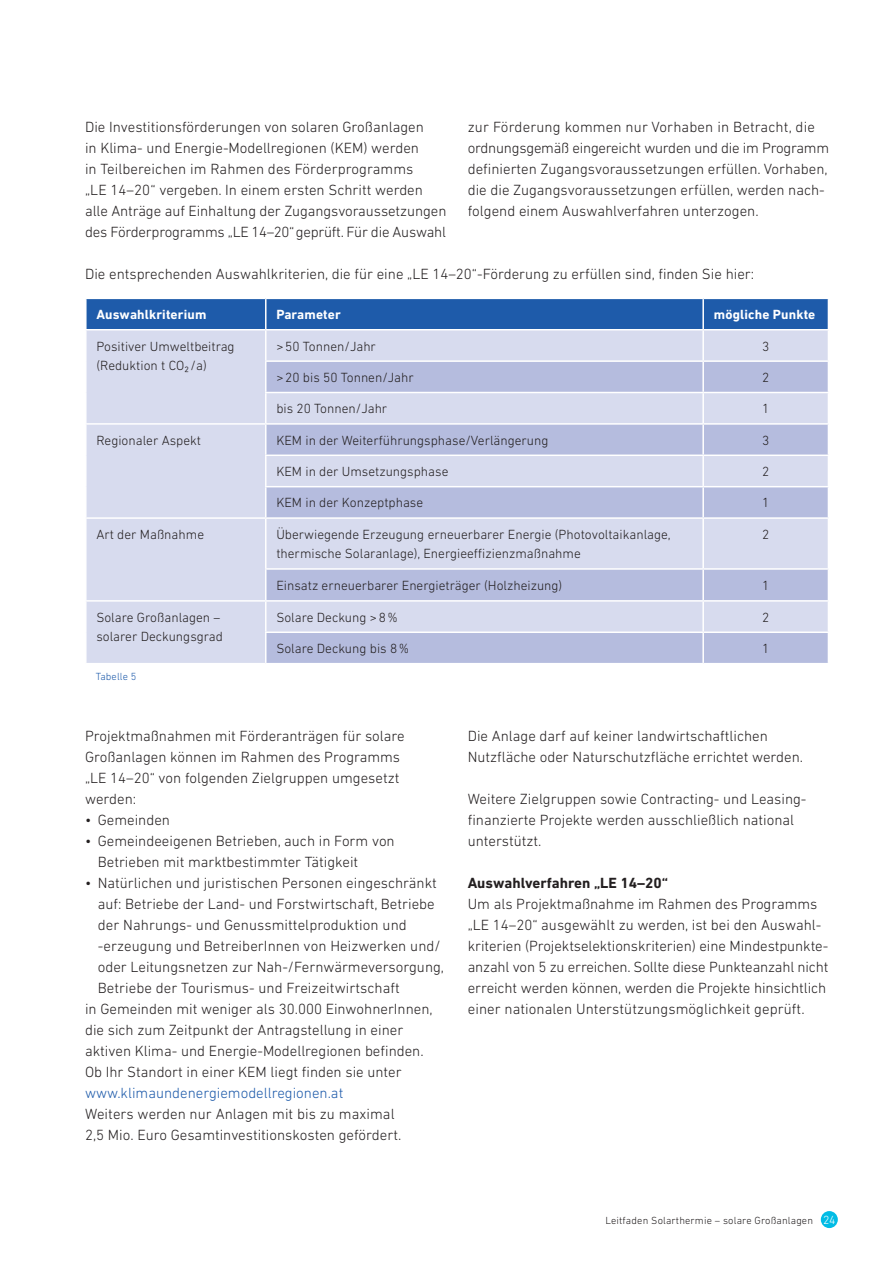
<style>
.page{position:relative;width:893px;height:1263px;background:#fff}
.page>*{position:absolute;margin:0;border:0;box-sizing:border-box;transform-origin:0 0}
.t1{font:300 15px/21px "DIN Next LT Pro";color:#231f20}
.t2{font:300 15px "DIN Next LT Pro";color:#1e5baa}
.t3{font:700 15px "DIN Next LT Pro";color:#231f20}
.t4{font:300 13.5px/19.5px "DIN Next LT Pro";color:#231f20}
.t5{font:700 13.5px "DIN Next LT Pro";letter-spacing:.01em;color:#fff}
.t6{font:300 10.5px "DIN Next LT Pro";letter-spacing:.015em;color:#231f20}
.t7{font:300 10.5px "DIN Next LT Pro";letter-spacing:.01em;color:#1e5baa}
.s1{font-size:12px;color:#fff}
</style>
<div class="page">
<div style="left:821px;top:1211px;width:17px;height:17px;background:#02bce5;border-radius:50%"></div>
<div style="left:87px;top:299px;width:741px;height:30px;background:#1e5baa"></div>
<div style="left:87px;top:330px;width:741px;height:333px;background:#d7dbee"></div>
<svg style="left:266px;top:362px;width:562px;height:301px;fill:#d7dbee"></svg>
<hr style="left:265px;top:299px;width:1px;height:30px;background:#fff">
<hr style="left:702px;top:299px;width:2px;height:30px;background:#fff">
<hr style="left:265px;top:330px;width:1px;height:30px;background:#fff">
<hr style="left:702px;top:330px;width:2px;height:30px;background:#fff">
<hr style="left:265px;top:360px;width:438px;height:2px;background:#fff">
<hr style="left:265px;top:362px;width:1px;height:30px;background:#fff">
<hr style="left:703px;top:360px;width:126px;height:2px;background:#fff">
<hr style="left:702px;top:362px;width:2px;height:30px;background:#fff">
<hr style="left:265px;top:392px;width:438px;height:1px;background:#fff">
<hr style="left:265px;top:393px;width:1px;height:30px;background:#fff">
<hr style="left:703px;top:392px;width:126px;height:1px;background:#fff">
<hr style="left:702px;top:393px;width:2px;height:30px;background:#fff">
<hr style="left:265px;top:454px;width:438px;height:2px;background:#fff">
<hr style="left:703px;top:454px;width:126px;height:2px;background:#fff">
<hr style="left:265px;top:486px;width:438px;height:1px;background:#fff">
<hr style="left:703px;top:486px;width:126px;height:1px;background:#fff">
<hr style="left:85px;top:517px;width:181px;height:2px;background:#fff">
<hr style="left:266px;top:517px;width:437px;height:2px;background:#fff">
<hr style="left:703px;top:517px;width:126px;height:2px;background:#fff">
<hr style="left:265px;top:568px;width:438px;height:2px;background:#fff">
<hr style="left:703px;top:568px;width:126px;height:2px;background:#fff">
<hr style="left:85px;top:600px;width:181px;height:2px;background:#fff">
<hr style="left:266px;top:600px;width:437px;height:2px;background:#fff">
<hr style="left:703px;top:600px;width:126px;height:2px;background:#fff">
<hr style="left:265px;top:631px;width:438px;height:2px;background:#fff">
<hr style="left:703px;top:631px;width:126px;height:2px;background:#fff">
<hr style="left:85px;top:423px;width:181px;height:2px;background:#fff">
<hr style="left:266px;top:423px;width:437px;height:2px;background:#fff">
<hr style="left:703px;top:423px;width:126px;height:2px;background:#fff">
<svg style="left:265px;top:425px;width:1px;height:29px"></svg>
<hr style="left:702px;top:425px;width:2px;height:29px;background:#fff">
<hr style="left:265px;top:456px;width:1px;height:30px;background:#fff">
<hr style="left:702px;top:456px;width:2px;height:30px;background:#fff">
<hr style="left:265px;top:487px;width:1px;height:30px;background:#fff">
<hr style="left:702px;top:487px;width:2px;height:30px;background:#fff">
<hr style="left:265px;top:519px;width:1px;height:49px;background:#fff">
<hr style="left:702px;top:519px;width:2px;height:49px;background:#fff">
<hr style="left:265px;top:570px;width:1px;height:30px;background:#fff">
<hr style="left:702px;top:570px;width:2px;height:30px;background:#fff">
<svg style="left:265px;top:602px;width:1px;height:29px"></svg>
<hr style="left:702px;top:602px;width:2px;height:29px;background:#fff">
<hr style="left:265px;top:633px;width:1px;height:30px;background:#fff">
<hr style="left:702px;top:633px;width:2px;height:30px;background:#fff">
<p class="t1" style="left:85px;top:116px;width:363px">Die Investitionsförderungen von solaren Großanlagen<br>in Klima- und Energie-Modellregionen (KEM) werden<br>in Teilbereichen im Rahmen des Förderprogramms<br>„LE 14–20“ vergeben. In einem ersten Schritt werden alle Anträge auf Einhaltung der Zugangsvoraussetzungen des Förderprogramms „LE 14–20“geprüft. Für die Auswahl</p>
<p class="t1" style="left:468px;top:116px;width:363px">zur Förderung kommen nur Vorhaben in Betracht, die ordnungsgemäß eingereicht wurden und die im Programm definierten Zugangsvoraussetzungen erfüllen. Vorhaben, die die Zugangsvoraussetzungen erfüllen, werden nach&shy;folgend einem Auswahlverfahren unterzogen.</p>
<p class="t1" style="left:85px;top:263px;width:671px">Die entsprechenden Auswahlkriterien, die für eine „LE 14–20“-Förderung zu erfüllen sind, finden Sie hier:</p>
<p class="t5" style="left:96px;top:307px;width:112px">Auswahlkriterium</p>
<p class="t5" style="left:276px;top:307px;width:66px">Parameter</p>
<p class="t5" style="left:714px;top:307px;width:103px">mögliche Punkte</p>
<p class="t4" style="left:96px;top:336px;width:140px">Positiver Umweltbeitrag (Reduktion t CO₂ /a)</p>
<p class="t4" style="left:276px;top:336px;width:101px">&gt;50 Tonnen/Jahr</p>
<p class="t4" style="left:762px;top:336px;width:9px">3</p>
<p class="t4" style="left:276px;top:367px;width:139px">&gt;20 bis 50 Tonnen/Jahr</p>
<p class="t4" style="left:762px;top:367px;width:9px">2</p>
<p class="t4" style="left:276px;top:399px;width:112px">bis 20 Tonnen/Jahr</p>
<p class="t4" style="left:762px;top:399px;width:9px">1</p>
<p class="t4" style="left:96px;top:430px;width:106px">Regionaler Aspekt</p>
<p class="t4" style="left:276px;top:430px;width:274px">KEM in der Weiterführungsphase/Verlängerung</p>
<p class="t4" style="left:762px;top:430px;width:9px">3</p>
<p class="t4" style="left:276px;top:462px;width:174px">KEM in der Umsetzungsphase</p>
<p class="t4" style="left:762px;top:462px;width:9px">2</p>
<p class="t4" style="left:276px;top:493px;width:148px">KEM in der Konzeptphase</p>
<p class="t4" style="left:762px;top:493px;width:9px">1</p>
<p class="t4" style="left:96px;top:524px;width:109px">Art der Maßnahme</p>
<p class="t4" style="left:276px;top:524px;width:396px">Überwiegende Erzeugung erneuerbarer Energie (Photovoltaikanlage, thermische Solaranlage), Energieeffizienzmaßnahme</p>
<p class="t4" style="left:762px;top:524px;width:9px">2</p>
<p class="t4" style="left:276px;top:575px;width:287px">Einsatz erneuerbarer Energieträger (Holzheizung)</p>
<p class="t4" style="left:762px;top:575px;width:9px">1</p>
<p class="t4" style="left:96px;top:607px;width:128px">Solare Großanlagen – solarer Deckungsgrad</p>
<p class="t4" style="left:276px;top:607px;width:123px">Solare Deckung &gt;8%</p>
<p class="t4" style="left:762px;top:607px;width:9px">2</p>
<p class="t4" style="left:276px;top:638px;width:134px">Solare Deckung bis 8%</p>
<p class="t4" style="left:762px;top:638px;width:9px">1</p>
<p class="t7" style="left:96px;top:671px;width:42px">Tabelle 5</p>
<p class="t1" style="left:85px;top:725px;width:321px">Projektmaßnahmen mit Förderanträgen für solare Großanlagen können im Rahmen des Programms „LE 14–20“ von folgenden Zielgruppen umgesetzt werden:</p>
<p class="t1" style="left:85px;top:809px;width:86px">• Gemeinden</p>
<p class="t1" style="left:98px;top:830px;width:298px;text-indent:-13px">• Gemeindeeigenen Betrieben, auch in Form von<br>Betrieben mit marktbestimmter Tätigkeit</p>
<p class="t1" style="left:85px;top:872px;width:353px">• Natürlichen und juristischen Personen eingeschränkt</p>
<p class="t1" style="left:98px;top:893px;width:338px">auf: Betriebe der Land- und Forstwirtschaft, Betriebe</p>
<p class="t1" style="left:98px;top:914px;width:311px">der Nahrungs- und Genussmittelproduktion und</p>
<p class="t1" style="left:98px;top:935px;width:344px">-erzeugung und BetreiberInnen von Heizwerken und/</p>
<p class="t1" style="left:98px;top:956px;width:348px">oder Leitungsnetzen zur Nah-/Fernwärmeversorgung,</p>
<p class="t1" style="left:98px;top:977px;width:304px">Betriebe der Tourismus- und Freizeitwirtschaft</p>
<p class="t1" style="left:85px;top:998px;width:349px">in Gemeinden mit weniger als 30.000 EinwohnerInnen,</p>
<p class="t1" style="left:85px;top:1019px;width:320px">die sich zum Zeitpunkt der Antragstellung in einer</p>
<p class="t1" style="left:85px;top:1040px;width:340px">aktiven Klima- und Energie-Modellregionen befinden.</p>
<p class="t1" style="left:85px;top:1061px;width:318px">Ob Ihr Standort in einer KEM liegt finden sie unter</p>
<p class="t2" style="left:85px;top:1084px;width:260px">www.klimaundenergiemodellregionen.at</p>
<p class="t1" style="left:85px;top:1103px;width:318px">Weiters werden nur Anlagen mit bis zu maximal<br>2,5 Mio. Euro Gesamtinvestitionskosten gefördert.</p>
<p class="t1" style="left:468px;top:725px;width:337px">Die Anlage darf auf keiner landwirtschaftlichen<br>Nutzfläche oder Naturschutzfläche errichtet werden.</p>
<p class="t1" style="left:468px;top:788px;width:339px">Weitere Zielgruppen sowie Contracting- und Leasing&shy;finanzierte Projekte werden ausschließlich national unterstützt.</p>
<p class="t3" style="left:468px;top:874px;width:202px">Auswahlverfahren „LE 14–20“</p>
<p class="t1" style="left:468px;top:893px;width:362px">Um als Projektmaßnahme im Rahmen des Programms „LE 14–20“ ausgewählt zu werden, ist bei den Auswahl&shy;kriterien (Projektselektionskriterien) eine Mindestpunkte&shy;anzahl von 5 zu erreichen. Sollte diese Punkteanzahl nicht erreicht werden können, werden die Projekte hinsichtlich einer nationalen Unterstützungsmöglichkeit geprüft.</p>
<p class="t6" style="left:605px;top:1214px;width:232px">Leitfaden Solarthermie – solare Großanlagen <span class="s1">24</span></p>
</div>
